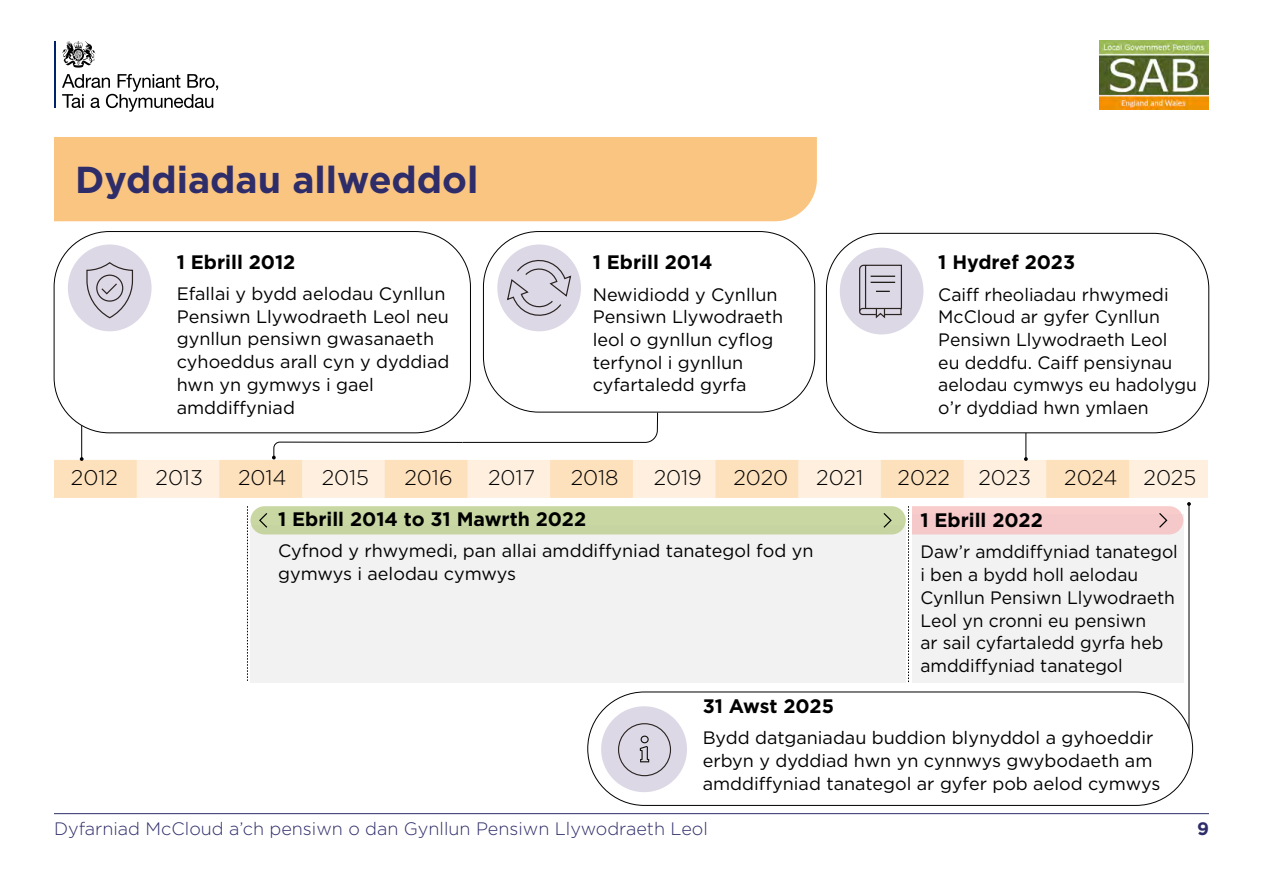
<style>
.page{position:relative;width:1263px;height:893px;background:#fff}
.page>*{position:absolute;margin:0;border:0;box-sizing:border-box;transform-origin:0 0}
.t1{font:700 37.5px "Gotham";color:#2e2d6a}
.t2{font:300 21.15px "Gotham";color:#000}
.t3{font:700 19.5px "Gotham";color:#000}
.t4{font:18px/22.6px "Gotham";color:#000}
.t5{font:300 18px "Gotham";color:#2e2d6a}
.t6{font:700 18px "Gotham";color:#2e2d6a}
</style>
<div class="page">
<svg style="left:54px;top:460px;width:1154px;height:38px;background:#fde7cd"></svg>
<div style="left:250px;top:525px;width:656px;height:157px;background:#f2f2f2"></div>
<svg style="left:247px;top:506px;width:1px;height:175px"></svg>
<hr style="left:81px;top:290px;width:1px;height:169px;background:#000">
<svg style="left:80px;top:457px;width:4px;height:4px"></svg>
<hr style="left:1025px;top:337px;width:1px;height:122px;background:#000">
<svg style="left:1024px;top:457px;width:4px;height:4px"></svg>
<hr style="left:1188px;top:504px;width:1px;height:233px;background:#000">
<div style="left:250px;top:506px;width:656px;height:28px;background:#c9d8a3;border-radius:14px"></div>
<div style="left:68px;top:244px;width:84px;height:87px;background:#dcd8e6;border-radius:50%"></div>
<svg style="left:86px;top:262px;width:48px;height:57px"></svg>
<svg style="left:908px;top:502px;width:283px;height:180px"></svg>
<svg style="left:883px;top:513px;width:9px;height:15px"></svg>
<svg style="left:259px;top:513px;width:9px;height:15px"></svg>
<div style="left:483px;top:231px;width:332px;height:181px;border:1px solid #000;border-radius:55px"></div>
<div style="left:497px;top:244px;width:84px;height:87px;background:#dcd8e6;border-radius:50%"></div>
<svg style="left:506px;top:257px;width:66px;height:62px"></svg>
<div style="left:826px;top:233px;width:383px;height:200px;background:#fff;border-radius:55px"></div>
<div style="left:826px;top:233px;width:383px;height:200px;border:1px solid #000;border-radius:55px"></div>
<div style="left:840px;top:248px;width:83px;height:86px;background:#dcd8e6;border-radius:50%"></div>
<svg style="left:859px;top:264px;width:43px;height:55px"></svg>
<div style="left:587px;top:692px;width:606px;height:114px;border:1px solid #000;border-radius:57px"></div>
<div style="left:601px;top:706px;width:86px;height:86px;background:#dcd8e6;border-radius:50%"></div>
<div style="left:618px;top:723px;width:53px;height:53px;border:1px solid #2b2422;border-radius:50%"></div>
<svg style="left:640px;top:736px;width:9px;height:26px"></svg>
<svg style="left:272px;top:412px;width:386px;height:47px"></svg>
<img style="left:1099px;top:41px;width:110px;height:69px">
<hr style="left:54px;top:813px;width:1155px;height:1px;background:#2e2d6a">
<hr style="left:54px;top:41px;width:2px;height:67px;background:#00226a">
<svg style="left:62px;top:74px;width:156px;height:38px"></svg>
<svg style="left:62px;top:41px;width:34px;height:27px"></svg>
<div style="left:54px;top:137px;width:763px;height:84px;background:#fac581"></div>
<h2 class="t1" style="left:75px;top:154px;width:405px">Dyddiadau allweddol</h2>
<p class="t3" style="left:177px;top:249px;width:120px">1 Ebrill 2012</p>
<p class="t4" style="left:177px;top:282px;width:274px">Efallai y bydd aelodau Cynllun<br>Pensiwn Llywodraeth Leol neu gynllun pensiwn gwasanaeth cyhoeddus arall cyn y dyddiad hwn yn gymwys i gael amddiffyniad</p>
<p class="t3" style="left:593px;top:249px;width:121px">1 Ebrill 2014</p>
<p class="t4" style="left:593px;top:282px;width:192px">Newidiodd y Cynllun<br>Pensiwn Llywodraeth leol o gynllun cyflog terfynol i gynllun cyfartaledd gyrfa</p>
<p class="t3" style="left:938px;top:249px;width:138px">1 Hydref 2023</p>
<p class="t4" style="left:938px;top:282px;width:260px">Caiff rheoliadau rhwymedi<br>McCloud ar gyfer Cynllun<br>Pensiwn Llywodraeth Leol<br>eu deddfu. Caiff pensiynau aelodau cymwys eu hadolygu o’r dyddiad hwn ymlaen</p>
<p class="t2" style="left:71px;top:464px;width:49px">2012</p>
<p class="t2" style="left:155px;top:464px;width:49px">2013</p>
<p class="t2" style="left:238px;top:464px;width:50px">2014</p>
<p class="t2" style="left:322px;top:464px;width:49px">2015</p>
<p class="t2" style="left:404px;top:464px;width:50px">2016</p>
<p class="t2" style="left:488px;top:464px;width:49px">2017</p>
<p class="t2" style="left:571px;top:464px;width:49px">2018</p>
<p class="t2" style="left:654px;top:464px;width:50px">2019</p>
<p class="t2" style="left:733px;top:464px;width:56px">2020</p>
<p class="t2" style="left:816px;top:464px;width:48px">2021</p>
<p class="t2" style="left:898px;top:464px;width:54px">2022</p>
<p class="t2" style="left:978px;top:464px;width:54px">2023</p>
<p class="t2" style="left:1064px;top:464px;width:133px">2024 2025</p>
<p class="t3" style="left:278px;top:506px;width:310px">1 Ebrill 2014 to 31 Mawrth 2022</p>
<p class="t4" style="left:278px;top:539px;width:537px">Cyfnod y rhwymedi, pan allai amddiffyniad tanategol fod yn gymwys i aelodau cymwys</p>
<p class="t3" style="left:920px;top:507px;width:124px">1 Ebrill 2022</p>
<p class="t4" style="left:920px;top:540px;width:259px">Daw’r amddiffyniad tanategol i ben a bydd holl aelodau<br>Cynllun Pensiwn Llywodraeth<br>Leol yn cronni eu pensiwn<br>ar sail cyfartaledd gyrfa heb amddiffyniad tanategol</p>
<p class="t3" style="left:703px;top:693px;width:133px">31 Awst 2025</p>
<p class="t4" style="left:703px;top:726px;width:459px">Bydd datganiadau buddion blynyddol a gyhoeddir erbyn y dyddiad hwn yn cynnwys gwybodaeth am amddiffyniad tanategol ar gyfer pob aelod cymwys</p>
<p class="t5" style="left:54px;top:817px;width:655px">Dyfarniad McCloud a’ch pensiwn o dan Gynllun Pensiwn Llywodraeth Leol</p>
<p class="t6" style="left:1197px;top:817px;width:13px">9</p>
</div>
